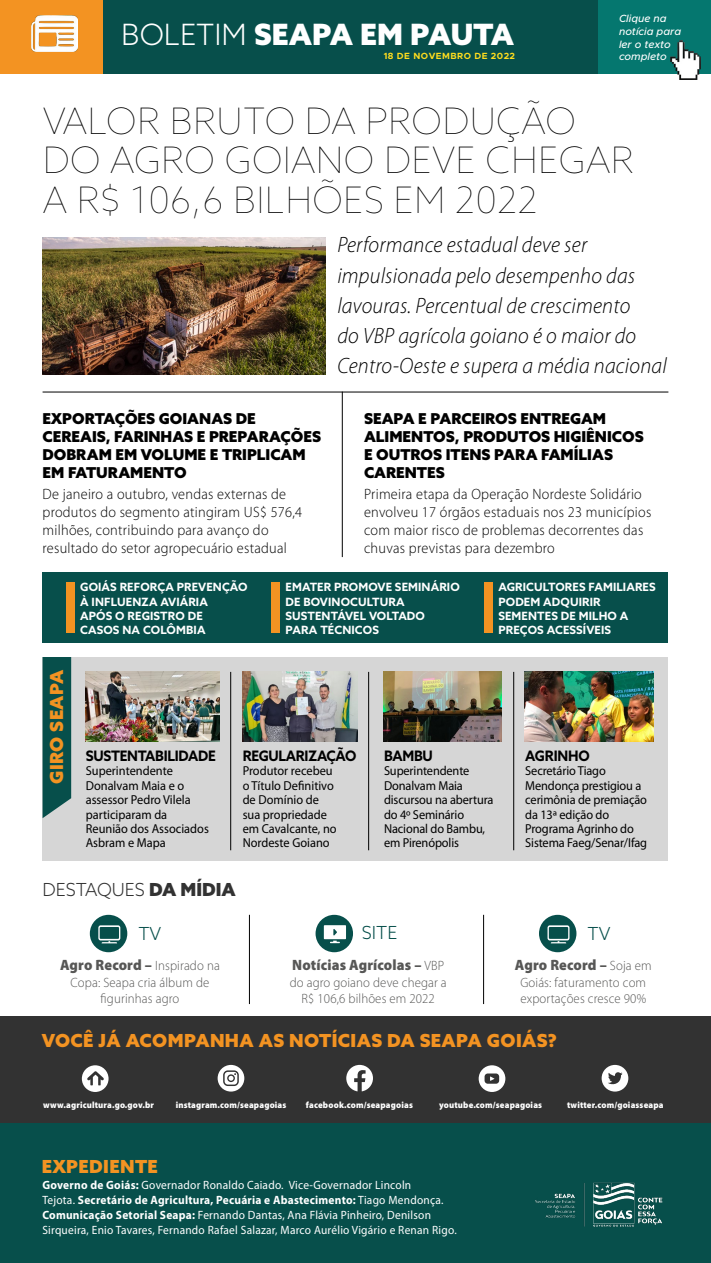
<style>
.page{position:relative;width:711px;height:1263px;background:#fff}
.page>*{position:absolute;margin:0;border:0;box-sizing:border-box;transform-origin:0 0}
.t1{font:100 36.45px/39.6px "Azo Sans";letter-spacing:.01em;color:#000}
.t2{font:900 29.4px "Azo Sans";color:#fff}
.t3{font:italic 300 22.2px/30.2px "Myriad Pro";letter-spacing:.01em;color:#000;scale:.95 1}
.t4{font:900 18px "Azo Sans";letter-spacing:.02em;color:#f39322}
.t5{font:300 18px "Azo Sans";color:#323232}
.t6{font:300 18px "Azo Sans";color:#074f4b}
.t7{font:300 15px/18px "Myriad Pro";letter-spacing:.02em;color:#000;scale:.95 1}
.t8{font:900 15px/18px "Azo Sans";color:#000}
.t9{font:900 15px "Myriad Pro";letter-spacing:.01em;color:#575756;scale:.95 1}
.t10{font:700 14.4px "Azo Sans";letter-spacing:-.02em;color:#000;scale:.95 1}
.t11{font:300 13.5px/16.5px "Myriad Pro";letter-spacing:.01em;color:#575756;text-align:center;scale:.95 1}
.t12{font:13.05px/14.4px "Myriad Pro";letter-spacing:-.01em;color:#000;scale:.95 1}
.t13{font:12px/15px "Myriad Pro";letter-spacing:.02em;color:#fff;scale:.95 1}
.t14{font:700 11.4px/14.2px "Azo Sans";letter-spacing:.01em;color:#fff}
.t15{font:italic 500 10.5px/12.6px "Metropolis";color:#fff}
.t16{font:900 9.15px "Myriad Pro";letter-spacing:.02em;color:#fff;scale:.95 1}
.t17{font:700 9px "Metropolis";letter-spacing:.05em;color:#ffdd1e}
.s1{font-weight:300}
.s2{font-weight:900}
.s3{font-weight:300;font-size:13.5px}
.s4{font-weight:700}
</style>
<div class="page">
<div style="left:0;top:1016px;width:710px;height:197px;background:#323232"></div>
<div style="left:0;top:1124px;width:710px;height:139px;background:#074f4b"></div>
<div style="left:0;top:0;width:710px;height:73px;background:#074f4b"></div>
<div style="left:0;top:0;width:102px;height:73px;background:#f39322"></div>
<div style="left:598px;top:0;width:112px;height:73px;background:#05776f"></div>
<img style="left:32px;top:15px;width:45px;height:36px">
<svg style="left:82px;top:1065px;width:26px;height:27px"></svg>
<svg style="left:217px;top:1065px;width:27px;height:26px"></svg>
<svg style="left:346px;top:1065px;width:27px;height:26px"></svg>
<svg style="left:478px;top:1065px;width:27px;height:27px"></svg>
<svg style="left:601px;top:1065px;width:27px;height:26px"></svg>
<img style="left:670px;top:41px;width:30px;height:39px">
<div style="left:43px;top:572px;width:625px;height:71px;background:#074f4b"></div>
<hr style="left:43px;top:392px;width:625px;height:1px;background:#000">
<div style="left:66px;top:582px;width:9px;height:51px;background:#f39322"></div>
<div style="left:271px;top:582px;width:9px;height:51px;background:#f39322"></div>
<div style="left:484px;top:582px;width:9px;height:51px;background:#f39322"></div>
<img style="left:535px;top:1182px;width:128px;height:45px">
<hr style="left:249px;top:915px;width:1px;height:89px;background:#000">
<hr style="left:483px;top:915px;width:1px;height:89px;background:#000">
<div style="left:315px;top:915px;width:38px;height:37px;background:#074f4b;border-radius:50%"></div>
<svg style="left:323px;top:925px;width:23px;height:18px"></svg>
<div style="left:538px;top:915px;width:38px;height:37px;background:#074f4b;border-radius:50%"></div>
<svg style="left:547px;top:925px;width:22px;height:18px"></svg>
<div style="left:90px;top:915px;width:37px;height:37px;background:#074f4b;border-radius:50%"></div>
<svg style="left:98px;top:925px;width:22px;height:18px"></svg>
<div style="left:43px;top:657px;width:625px;height:204px;background:#d6d6d6"></div>
<div style="left:43px;top:657px;width:28px;height:161px;background:#074f4b"></div>
<hr style="left:230px;top:672px;width:1px;height:178px;background:#000">
<hr style="left:368px;top:672px;width:1px;height:178px;background:#000">
<hr style="left:513px;top:672px;width:1px;height:178px;background:#000">
<img style="left:85px;top:671px;width:134px;height:70px">
<img style="left:242px;top:671px;width:115px;height:70px">
<img style="left:383px;top:671px;width:117px;height:70px">
<img style="left:524px;top:671px;width:129px;height:70px">
<img style="left:43px;top:237px;width:282px;height:138px">
<hr style="left:341px;top:392px;width:1px;height:165px;background:#000">
<h2 class="t2" style="left:121px;top:14px;width:394px"><span class="s1">BOLETIM</span> SEAPA EM PAUTA</h2>
<p class="t17" style="left:383px;top:51px;width:133px">18 DE NOVEMBRO DE 2022</p>
<p class="t15" style="left:618px;top:13px;width:64px">Clique na notícia para ler o texto completo</p>
<h1 class="t1" style="left:43px;top:101px;width:592px">VALOR BRUTO DA PRODUÇÃO<br>DO AGRO GOIANO DEVE CHEGAR<br>A R$ 106,6 BILHÕES EM 2022</h1>
<p class="t8" style="left:43px;top:409px;width:280px">EXPORTAÇÕES GOIANAS DE<br>CEREAIS, FARINHAS E PREPARAÇÕES<br>DOBRAM EM VOLUME E TRIPLICAM<br>EM FATURAMENTO</p>
<p class="t7" style="left:43px;top:485px;width:274px">De janeiro a outubro, vendas externas de produtos do segmento atingiram US$ 576,4 milhões, contribuindo para avanço do resultado do setor agropecuário estadual</p>
<h3 class="t3" style="left:337px;top:230px;width:348px">Performance estadual deve ser impulsionada pelo desempenho das lavouras. Percentual de crescimento<br>do VBP agrícola goiano é o maior do Centro-Oeste e supera a média nacional</h3>
<p class="t8" style="left:364px;top:409px;width:281px">SEAPA E PARCEIROS ENTREGAM<br>ALIMENTOS, PRODUTOS HIGIÊNICOS<br>E OUTROS ITENS PARA FAMÍLIAS<br>CARENTES</p>
<p class="t7" style="left:364px;top:485px;width:304px">Primeira etapa da Operação Nordeste Solidário envolveu 17 órgãos estaduais nos 23 municípios com maior risco de problemas decorrentes das chuvas previstas para dezembro</p>
<h3 class="t4" style="left:45px;top:784px;width:116px;rotate:-90deg">GIRO SEAPA</h3>
<p class="t14" style="left:80px;top:580px;width:169px">GOIÁS REFORÇA PREVENÇÃO<br>À INFLUENZA AVIÁRIA<br>APÓS O REGISTRO DE<br>CASOS NA COLÔMBIA</p>
<p class="t14" style="left:285px;top:580px;width:176px">EMATER PROMOVE SEMINÁRIO<br>DE BOVINOCULTURA<br>SUSTENTÁVEL VOLTADO<br>PARA TÉCNICOS</p>
<p class="t14" style="left:498px;top:580px;width:159px">AGRICULTORES FAMILIARES<br>PODEM ADQUIRIR<br>SEMENTES DE MILHO A<br>PREÇOS ACESSÍVEIS</p>
<p class="t10" style="left:86px;top:746px;width:138px">SUSTENTABILIDADE</p>
<p class="t12" style="left:86px;top:763px;width:131px">Superintendente<br>Donalvam Maia e o assessor Pedro Vilela participaram da<br>Reunião dos Associados<br>Asbram e Mapa</p>
<p class="t10" style="left:242px;top:746px;width:121px">REGULARIZAÇÃO</p>
<p class="t12" style="left:242px;top:763px;width:100px">Produtor recebeu o Título Definitivo de Domínio de sua propriedade em Cavalcante, no<br>Nordeste Goiano</p>
<p class="t10" style="left:384px;top:746px;width:53px">BAMBU</p>
<p class="t12" style="left:384px;top:763px;width:117px">Superintendente<br>Donalvam Maia discursou na abertura do 4º Seminário<br>Nacional do Bambu, em Pirenópolis</p>
<p class="t10" style="left:525px;top:746px;width:69px">AGRINHO</p>
<p class="t12" style="left:525px;top:763px;width:130px">Secretário Tiago<br>Mendonça prestigiou a cerimônia de premiação da 13ª edição do<br>Programa Agrinho do<br>Sistema Faeg/Senar/Ifag</p>
<h3 class="t5" style="left:43px;top:878px;width:195px">DESTAQUES <span class="s2">DA MÍDIA</span></h3>
<h3 class="t6" style="left:138px;top:922px;width:24px">TV</h3>
<p class="t9" style="left:60px;top:957px;width:169px">Agro Record – <span class="s3">Inspirado na</span></p>
<p class="t11" style="left:70px;top:974px;width:147px">Copa: Seapa cria álbum de figurinhas agro</p>
<h3 class="t6" style="left:361px;top:921px;width:37px">SITE</h3>
<p class="t9" style="left:292px;top:957px;width:161px">Notícias Agrícolas – <span class="s3">VBP</span></p>
<p class="t11" style="left:289px;top:974px;width:167px">do agro goiano deve chegar a<br>R$ 106,6 bilhões em 2022</p>
<h3 class="t6" style="left:587px;top:922px;width:24px">TV</h3>
<p class="t9" style="left:514px;top:957px;width:145px">Agro Record – <span class="s3">Soja em</span></p>
<p class="t11" style="left:520px;top:974px;width:134px;text-align:left">Goiás: faturamento com exportações cresce 90%</p>
<h3 class="t4" style="left:42px;top:1028px;width:516px">VOCÊ JÁ ACOMPANHA AS NOTÍCIAS DA SEAPA GOIÁS?</h3>
<p class="t16" style="left:43px;top:1099px;width:118px">www.agricultura.go.gov.br</p>
<p class="t16" style="left:175px;top:1099px;width:118px">instagram.com/seapagoias</p>
<p class="t16" style="left:306px;top:1099px;width:114px">facebook.com/seapagoias</p>
<p class="t16" style="left:438px;top:1099px;width:110px">youtube.com/seapagoias</p>
<p class="t16" style="left:566px;top:1099px;width:103px">twitter.com/goiasseapa</p>
<h3 class="t4" style="left:42px;top:1154px;width:117px">EXPEDIENTE</h3>
<p class="t13" style="left:42px;top:1177px;width:437px"><span class="s4">Governo de Goiás:</span> Governador Ronaldo Caiado. Vice-Governador Lincoln<br>Tejota. <span class="s4">Secretário de Agricultura, Pecuária e Abastecimento:</span> Tiago Mendonça.<br><span class="s4">Comunicação Setorial Seapa:</span> Fernando Dantas, Ana Flávia Pinheiro, Denilson Sirqueira, Enio Tavares, Fernando Rafael Salazar, Marco Aurélio Vigário e Renan Rigo.</p>
</div>
